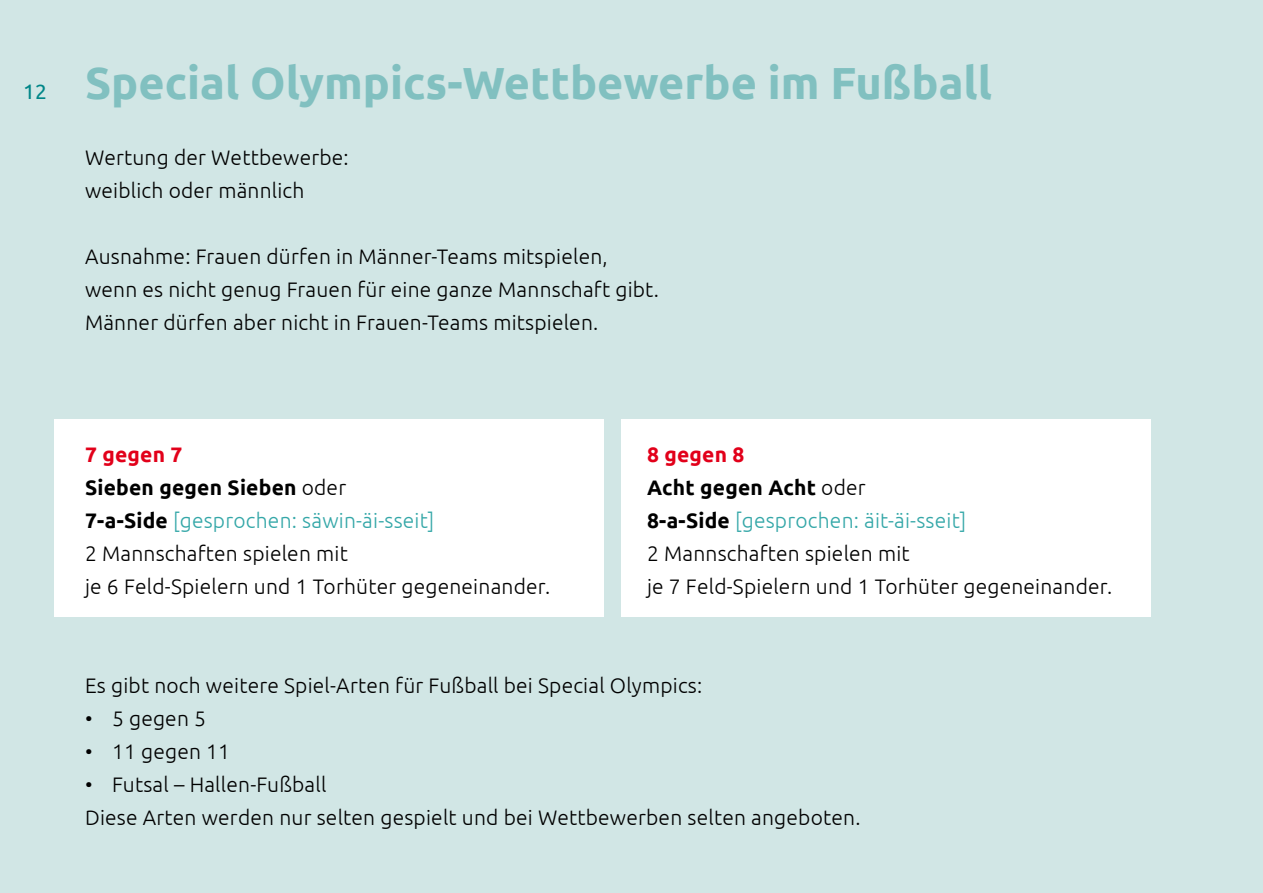
<style>
.page{position:relative;width:1263px;height:893px;background:#d1e6e5}
.page>*{position:absolute;margin:0;border:0;box-sizing:border-box;transform-origin:0 0}
.t1{font:700 45px "Ubuntu";color:#81c0c0}
.t2{font:300 21px/33px "Ubuntu";letter-spacing:.01em;color:#000}
.t3{font:21px "Ubuntu";color:#008688}
.s1{font-weight:700;color:#e2001a}
.s2{font-weight:700}
.s3{color:#34a7a8}
</style>
<div class="page">
<div style="left:54px;top:419px;width:550px;height:198px;background:#fff"></div>
<div style="left:621px;top:419px;width:529px;height:198px;background:#fff"></div>
<p class="t3" style="left:23px;top:79px;width:25px">12</p>
<h1 class="t1" style="left:85px;top:56px;width:908px">Special Olympics-Wettbewerbe im Fußball</h1>
<p class="t2" style="left:85px;top:140px;width:265px">Wertung der Wettbewerbe: weiblich oder männlich</p>
<p class="t2" style="left:85px;top:239px;width:575px">Ausnahme: Frauen dürfen in Männer-Teams mitspielen, wenn es nicht genug Frauen für eine ganze Mannschaft gibt.<br>Männer dürfen aber nicht in Frauen-Teams mitspielen.</p>
<p class="t2" style="left:85px;top:437px;width:467px"><span class="s1">7 gegen 7<br></span><span class="s2">Sieben gegen Sieben</span> oder<br><span class="s2">7-a-Side</span> <span class="s3">[gesprochen: säwin-äi-sseit]<br></span>2 Mannschaften spielen mit<br>je 6 Feld-Spielern und 1 Torhüter gegeneinander.</p>
<p class="t2" style="left:647px;top:437px;width:467px"><span class="s1">8 gegen 8<br></span><span class="s2">Acht gegen Acht</span> oder<br><span class="s2">8-a-Side</span> <span class="s3">[gesprochen: äit-äi-sseit]<br></span>2 Mannschaften spielen mit<br>je 7 Feld-Spielern und 1 Torhüter gegeneinander.</p>
<p class="t2" style="left:85px;top:668px;width:619px">Es gibt noch weitere Spiel-Arten für Fußball bei Special Olympics:</p>
<p class="t2" style="left:85px;top:701px;width:122px">• 5 gegen 5</p>
<p class="t2" style="left:85px;top:734px;width:147px">• 11 gegen 11</p>
<p class="t2" style="left:85px;top:767px;width:777px">• Futsal – Hallen-Fußball<br>Diese Arten werden nur selten gespielt und bei Wettbewerben selten angeboten.</p>
</div>
